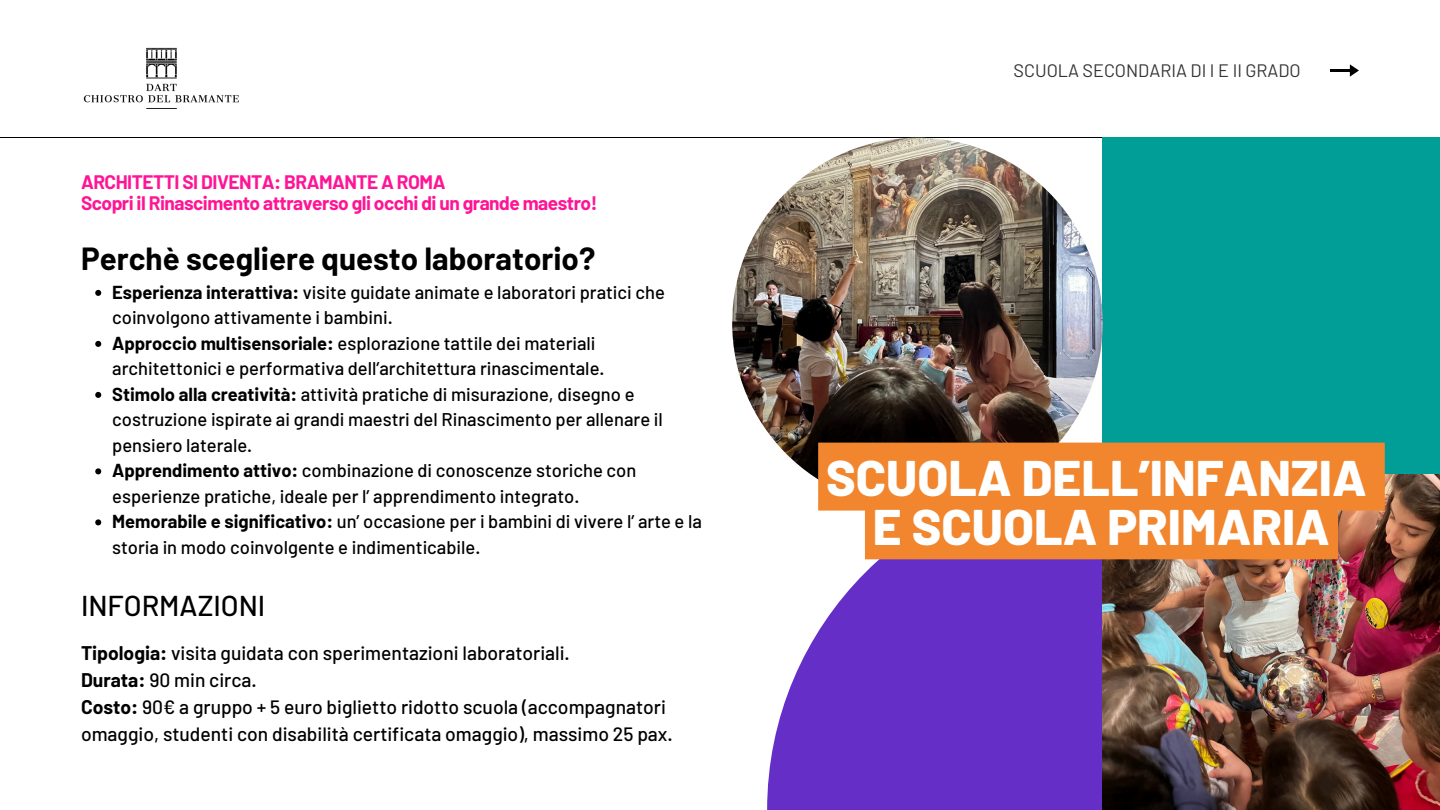
<style>
.page{position:relative;width:1440px;height:810px;background:#fff}
.page>*{position:absolute;margin:0;border:0;box-sizing:border-box;transform-origin:0 0}
.t1{font:800 50px/48.8px "Barlow";color:#fff;text-align:center}
.t2{font:700 31.3px "Barlow";color:#000}
.t3{font:500 28.7px "Barlow";color:#000}
.t4{font:500 19.3px/27px "Barlow";color:#000}
.t5{font:700 19.1px/21px "Barlow";letter-spacing:-.025em;color:#ff1495}
.t6{font:500 18.4px/25.5px "Barlow";color:#000}
.t7{font:18px "Barlow";color:#343434}
.s1{font-weight:700}
</style>
<div class="page">
<hr style="left:0;top:137px;width:1440px;height:1px;background:#000">
<svg style="left:1331px;top:64px;width:28px;height:13px"></svg>
<div style="left:1103px;top:138px;width:337px;height:336px;background:#019d97"></div>
<img style="left:732px;top:138px;width:371px;height:370px;border-radius:50%">
<svg style="left:767px;top:474px;width:336px;height:336px;background:#7a4cce"></svg>
<img style="left:1103px;top:474px;width:337px;height:336px">
<svg style="left:95px;top:290px;width:6px;height:6px"></svg>
<svg style="left:95px;top:341px;width:6px;height:6px"></svg>
<svg style="left:95px;top:392px;width:6px;height:6px"></svg>
<svg style="left:95px;top:468px;width:6px;height:6px"></svg>
<svg style="left:95px;top:519px;width:6px;height:6px"></svg>
<img style="left:83px;top:47px;width:156px;height:62px">
<svg style="left:818px;top:443px;width:567px;height:116px;background:#ef8836"></svg>
<h5 class="t5" style="left:81px;top:171px;width:518px">ARCHITETTI SI DIVENTA: BRAMANTE A ROMA<br>Scopri il Rinascimento attraverso gli occhi di un grande maestro!</h5>
<h3 class="t2" style="left:81px;top:238px;width:516px">Perchè scegliere questo laboratorio?</h3>
<p class="t6" style="left:112px;top:279px;width:554px"><span class="s1">Esperienza interattiva:</span> visite guidate animate e laboratori pratici che coinvolgono attivamente i bambini.</p>
<p class="t6" style="left:112px;top:330px;width:494px"><span class="s1">Approccio multisensoriale:</span> esplorazione tattile dei materiali architettonici e performativa dell’architettura rinascimentale.</p>
<p class="t6" style="left:112px;top:381px;width:552px"><span class="s1">Stimolo alla creatività:</span> attività pratiche di misurazione, disegno e costruzione ispirate ai grandi maestri del Rinascimento per allenare il pensiero laterale.</p>
<p class="t6" style="left:112px;top:457px;width:526px"><span class="s1">Apprendimento attivo:</span> combinazione di conoscenze storiche con esperienze pratiche, ideale per l’ apprendimento integrato.</p>
<p class="t6" style="left:112px;top:508px;width:591px"><span class="s1">Memorabile e significativo:</span> un’ occasione per i bambini di vivere l’ arte e la storia in modo coinvolgente e indimenticabile.</p>
<h2 class="t3" style="left:81px;top:587px;width:186px">INFORMAZIONI</h2>
<h5 class="t4" style="left:81px;top:638px;width:593px"><span class="s1">Tipologia:</span> visita guidata con sperimentazioni laboratoriali.<br><span class="s1">Durata:</span> 90 min circa.<br><span class="s1">Costo:</span> 90€ a gruppo + 5 euro biglietto ridotto scuola (accompagnatori omaggio, studenti con disabilità certificata omaggio), massimo 25 pax.</h5>
<h4 class="t7" style="left:1014px;top:59px;width:289px">SCUOLA SECONDARIA DI I E II GRADO</h4>
<h1 class="t1" style="left:826px;top:452px;width:542px">SCUOLA DELL’INFANZIA<br>E SCUOLA PRIMARIA</h1>
</div>
